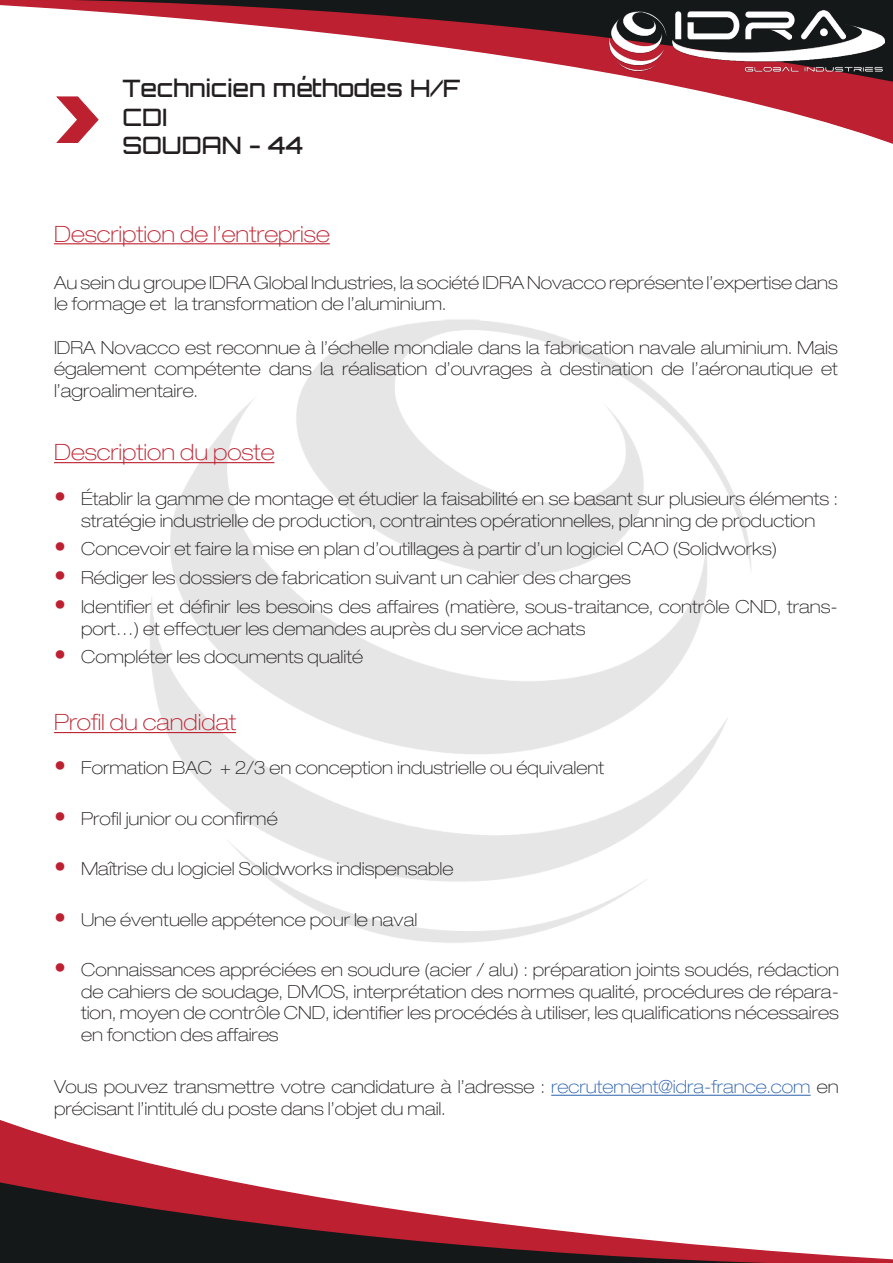
<style>
.page{position:relative;width:893px;height:1263px;background:#fff}
.page>*{position:absolute;margin:0;border:0;box-sizing:border-box;transform-origin:0 0}
.t1{font:500 24px/28.8px "Orbitron";color:#231f20}
.t2{font:100 expanded 22.5px "Helvetica Neue LT Pro";color:#be2331}
.t3{font:100 expanded 18px/21.6px "Helvetica Neue LT Pro";color:#231f20}
.s1{font-size:24px;color:#bd2031}
.s2{color:#2b62ae}
</style>
<div class="page">
<svg style="left:0;top:1094px;width:893px;height:169px"></svg>
<svg style="left:0;top:0;width:893px;height:144px"></svg>
<img style="left:132px;top:319px;width:619px;height:624px">
<img style="left:606px;top:10px;width:279px;height:63px">
<svg style="left:56px;top:96px;width:43px;height:47px"></svg>
<hr style="left:54px;top:462px;width:220px;height:1px;background:#be2331">
<hr style="left:54px;top:732px;width:182px;height:1px;background:#be2331">
<hr style="left:551px;top:1095px;width:260px;height:1px;background:#2b62ae">
<hr style="left:54px;top:243px;width:276px;height:1px;background:#be2331">
<h1 class="t1" style="left:122px;top:73px;width:339px">Technicien méthodes H/F<br>CDI<br>SOUDAN - 44</h1>
<p class="t2" style="left:54px;top:220px;width:277px">Description de l’entreprise</p>
<p class="t3" style="left:54px;top:271px;width:785px">Au sein du groupe IDRA Global Industries, la société IDRA Novacco représente l’expertise dans le formage et la transformation de l’aluminium.</p>
<p class="t3" style="left:54px;top:336px;width:785px;text-align:justify">IDRA Novacco est reconnue à l’échelle mondiale dans la fabrication navale aluminium. Mais également compétente dans la réalisation d’ouvrages à destination de l’aéronautique et l’agroalimentaire.</p>
<p class="t2" style="left:54px;top:439px;width:222px">Description du poste</p>
<p class="t3" style="left:54px;top:487px;width:785px;text-align:center"><span class="s1">•</span> Établir la gamme de montage et étudier la faisabilité en se basant sur plusieurs éléments : stratégie industrielle de production, contraintes opérationnelles, planning de production</p>
<p class="t3" style="left:54px;top:538px;width:725px"><span class="s1">•</span> Concevoir et faire la mise en plan d’outillages à partir d’un logiciel CAO (Solidworks)</p>
<p class="t3" style="left:54px;top:567px;width:578px"><span class="s1">•</span> Rédiger les dossiers de fabrication suivant un cahier des charges</p>
<p class="t3" style="left:81px;top:595px;width:758px;text-indent:-27px"><span class="s1">•</span> Identifier et définir les besoins des affaires (matière, sous-traitance, contrôle CND, trans&shy;port…) et effectuer les demandes auprès du service achats</p>
<p class="t3" style="left:54px;top:646px;width:311px"><span class="s1">•</span> Compléter les documents qualité</p>
<p class="t2" style="left:54px;top:709px;width:184px">Profil du candidat</p>
<p class="t3" style="left:54px;top:757px;width:552px"><span class="s1">•</span> Formation BAC + 2/3 en conception industrielle ou équivalent</p>
<p class="t3" style="left:54px;top:807px;width:225px"><span class="s1">•</span> Profil junior ou confirmé</p>
<p class="t3" style="left:54px;top:858px;width:401px"><span class="s1">•</span> Maîtrise du logiciel Solidworks indispensable</p>
<p class="t3" style="left:54px;top:908px;width:365px"><span class="s1">•</span> Une éventuelle appétence pour le naval</p>
<p class="t3" style="left:81px;top:959px;width:759px;text-align:justify;text-indent:-27px"><span class="s1">•</span> Connaissances appréciées en soudure (acier / alu) : préparation joints soudés, rédaction de cahiers de soudage, DMOS, interprétation des normes qualité, procédures de répara&shy;tion, moyen de contrôle CND, identifier les procédés à utiliser, les qualifications nécessaires en fonction des affaires</p>
<p class="t3" style="left:54px;top:1076px;width:786px">Vous pouvez transmettre votre candidature à l’adresse : <span class="s2">recrutement@idra-france.com</span> en précisant l’intitulé du poste dans l’objet du mail.</p>
</div>
